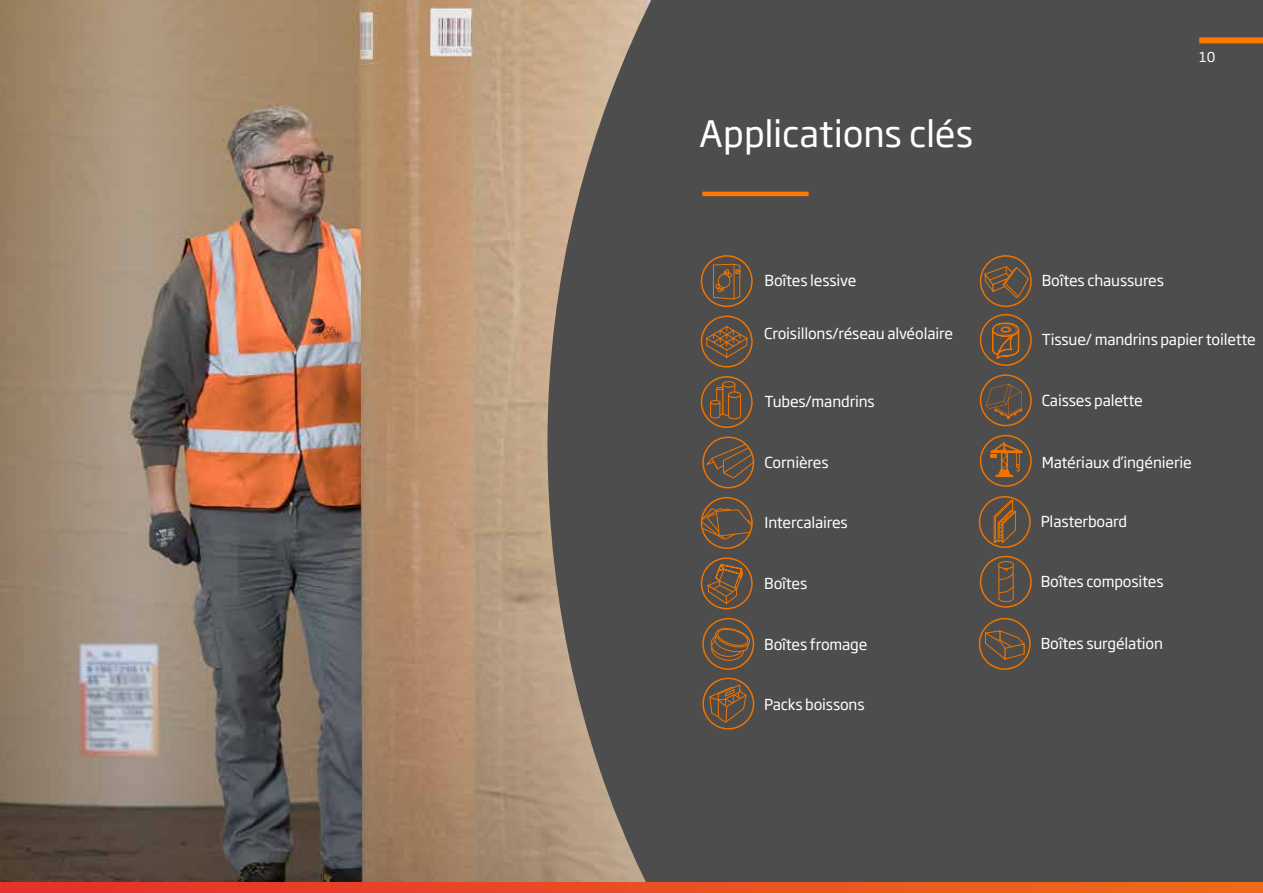
<style>
.page{position:relative;width:1263px;height:893px;background:#fff}
.page>*{position:absolute;margin:0;border:0;box-sizing:border-box;transform-origin:0 0}
.t1{font:36px "Soho Gothic Pro";letter-spacing:-.005em;color:#fff}
.t2{font:15px "Soho Gothic Pro";letter-spacing:-.01em;color:#fff}
.t3{font:13.5px "Soho Gothic Pro";color:#fff}
</style>
<div class="page">
<img style="left:0;top:0;width:547px;height:882px">
<div style="left:547px;top:0;width:716px;height:882px;background:#4d4d4d"></div>
<div style="left:1199px;top:37px;width:64px;height:6px;background:#ff7900"></div>
<hr style="left:702px;top:192px;width:106px;height:4px;background:#ff7900">
<svg style="left:0;top:882px;width:1263px;height:11px;background:#e94d23"></svg>
<div style="left:701px;top:255px;width:52px;height:52px;border:2px solid #ee7402;border-radius:50%"></div>
<svg style="left:713px;top:263px;width:28px;height:37px"></svg>
<svg style="left:706px;top:326px;width:42px;height:32px"></svg>
<div style="left:701px;top:316px;width:52px;height:52px;border:2px solid #ee7402;border-radius:50%"></div>
<svg style="left:710px;top:380px;width:31px;height:39px"></svg>
<div style="left:701px;top:376px;width:52px;height:52px;border:2px solid #ee7402;border-radius:50%"></div>
<svg style="left:706px;top:437px;width:47px;height:42px;background:#625242"></svg>
<div style="left:702px;top:436px;width:52px;height:52px;border:2px solid #ee7402;border-radius:50%"></div>
<svg style="left:701px;top:508px;width:51px;height:32px;background:#68533f"></svg>
<div style="left:701px;top:497px;width:52px;height:52px;border:2px solid #ee7402;border-radius:50%"></div>
<svg style="left:980px;top:314px;width:52px;height:52px;background:#6f553c"></svg>
<svg style="left:984px;top:266px;width:45px;height:32px"></svg>
<div style="left:980px;top:255px;width:52px;height:52px;border:2px solid #ee7402;border-radius:50%"></div>
<svg style="left:710px;top:627px;width:40px;height:34px"></svg>
<div style="left:702px;top:618px;width:52px;height:52px;border:2px solid #ee7402;border-radius:50%"></div>
<svg style="left:986px;top:384px;width:36px;height:35px"></svg>
<div style="left:980px;top:374px;width:52px;height:52px;border:2px solid #ee7402;border-radius:50%"></div>
<svg style="left:990px;top:442px;width:33px;height:35px"></svg>
<div style="left:980px;top:435px;width:52px;height:52px;border:2px solid #ee7402;border-radius:50%"></div>
<div style="left:701px;top:557px;width:52px;height:52px;border:2px solid #ee7402;border-radius:50%"></div>
<svg style="left:707px;top:560px;width:36px;height:44px;background:#70553c"></svg>
<div style="left:979px;top:496px;width:52px;height:52px;border:2px solid #ee7402;border-radius:50%"></div>
<svg style="left:993px;top:499px;width:23px;height:45px"></svg>
<div style="left:980px;top:556px;width:52px;height:52px;border:2px solid #ee7402;border-radius:50%"></div>
<svg style="left:998px;top:560px;width:16px;height:42px"></svg>
<div style="left:979px;top:618px;width:52px;height:52px;border:2px solid #ee7402;border-radius:50%"></div>
<svg style="left:984px;top:630px;width:41px;height:31px"></svg>
<div style="left:702px;top:678px;width:52px;height:52px;border:2px solid #ee7402;border-radius:50%"></div>
<svg style="left:709px;top:684px;width:38px;height:39px"></svg>
<p class="t3" style="left:1199px;top:47px;width:18px">10</p>
<h1 class="t1" style="left:699px;top:106px;width:275px">Applications clés</h1>
<p class="t2" style="left:764px;top:269px;width:93px">Boîtes lessive</p>
<p class="t2" style="left:1042px;top:269px;width:124px">Boîtes chaussures</p>
<p class="t2" style="left:764px;top:322px;width:190px">Croisillons/réseau alvéolaire</p>
<p class="t2" style="left:1042px;top:328px;width:216px">Tissue/ mandrins papier toilette</p>
<p class="t2" style="left:764px;top:390px;width:112px">Tubes/mandrins</p>
<p class="t2" style="left:1042px;top:388px;width:103px">Caisses palette</p>
<p class="t2" style="left:764px;top:451px;width:66px">Cornières</p>
<p class="t2" style="left:1042px;top:451px;width:152px">Matériaux d’ingénierie</p>
<p class="t2" style="left:764px;top:511px;width:85px">Intercalaires</p>
<p class="t2" style="left:1041px;top:510px;width:88px">Plasterboard</p>
<p class="t2" style="left:764px;top:572px;width:45px">Boîtes</p>
<p class="t2" style="left:1041px;top:570px;width:124px">Boîtes composites</p>
<p class="t2" style="left:764px;top:633px;width:105px">Boîtes fromage</p>
<p class="t2" style="left:1041px;top:632px;width:124px">Boîtes surgélation</p>
<p class="t2" style="left:764px;top:693px;width:102px">Packs boissons</p>
</div>
